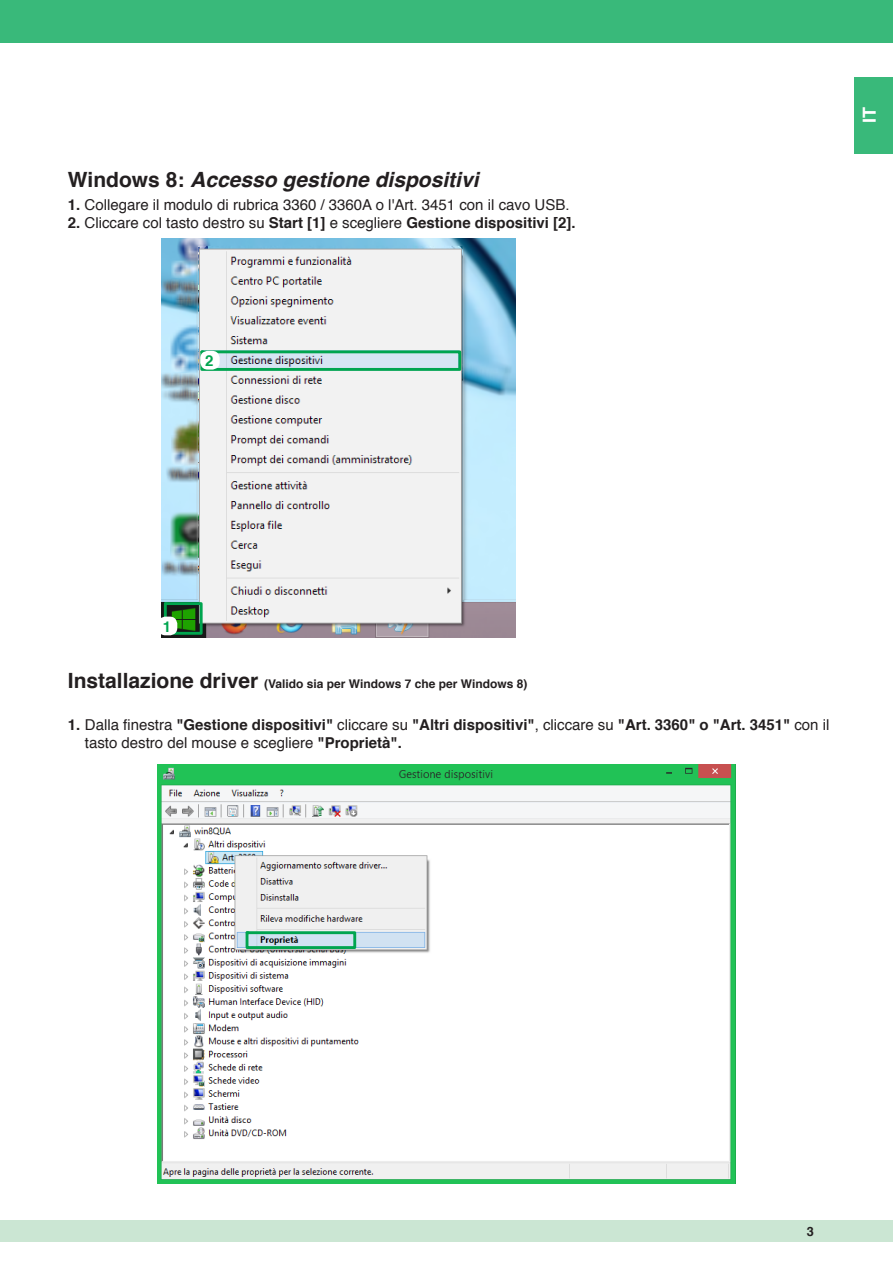
<style>
.page{position:relative;width:893px;height:1263px;background:#fff}
.page>*{position:absolute;margin:0;border:0;box-sizing:border-box;transform-origin:0 0}
.t1{font:italic 700 21px "Helvetica";color:#231f20}
.t2{font:700 18px "Helvetica";color:#fff}
.t3{font:700 15px/18px "Helvetica";color:#231f20}
.t4{font:15px "Helvetica";color:#231f20}
.t5{font:700 15px "Helvetica";color:#00a54f}
.t6{font:700 12.75px "Helvetica";color:#231f20}
.t7{font:700 12px "Helvetica";color:#231f20}
.s1{font-style:normal}
.s2{font-weight:700}
.s3{font-size:21px}
.s4{font-weight:400}
</style>
<div class="page">
<div style="left:0;top:0;width:892px;height:43px;background:#39b97a"></div>
<div style="left:0;top:1220px;width:892px;height:22px;background:#cbe6d3"></div>
<img style="left:158px;top:765px;width:577px;height:418px">
<div style="left:245px;top:931px;width:111px;height:18px;border:3px solid #00a54f"></div>
<img style="left:162px;top:238px;width:353px;height:400px">
<div style="left:164px;top:602px;width:39px;height:33px;border:3px solid #00a54f"></div>
<div style="left:200px;top:350px;width:261px;height:21px;border:3px solid #00a54f"></div>
<div style="left:158px;top:617px;width:19px;height:18px;background:#fff;border-radius:7px"></div>
<div style="left:200px;top:351px;width:20px;height:19px;background:#fff;border-radius:7px"></div>
<div style="left:854px;top:77px;width:38px;height:76px;background:#39b97a"></div>
<h1 class="t1" style="left:68px;top:171px;width:412px"><span class="s1">Windows 8:</span> Accesso gestione dispositivi</h1>
<p class="t4" style="left:68px;top:199px;width:503px"><span class="s2">1.</span> Collegare il modulo di rubrica 3360 / 3360A o l'Art. 3451 con il cavo USB.</p>
<p class="t4" style="left:68px;top:217px;width:509px"><span class="s2">2.</span> Cliccare col tasto destro su <span class="s2">Start [1]</span> e scegliere <span class="s2">Gestione dispositivi [2].</span></p>
<p class="t5" style="left:205px;top:354px;width:10px">2</p>
<p class="t2" style="left:861px;top:123px;width:18px;rotate:-90deg">IT</p>
<p class="t5" style="left:163px;top:620px;width:10px">1</p>
<p class="t7" style="left:68px;top:678px;width:461px"><span class="s3">Installazione driver</span> (Valido sia per Windows 7 che per Windows 8)</p>
<p class="t3" style="left:85px;top:717px;width:746px;text-indent:-17px">1. <span class="s4">Dalla finestra</span> "Gestione dispositivi" <span class="s4">cliccare su</span> "Altri dispositivi"<span class="s4">, cliccare su</span> "Art. 3360" o "Art. 3451" <span class="s4">con il tasto destro del mouse e scegliere</span> "Proprietà".</p>
<p class="t6" style="left:806px;top:1226px;width:9px">3</p>
</div>
